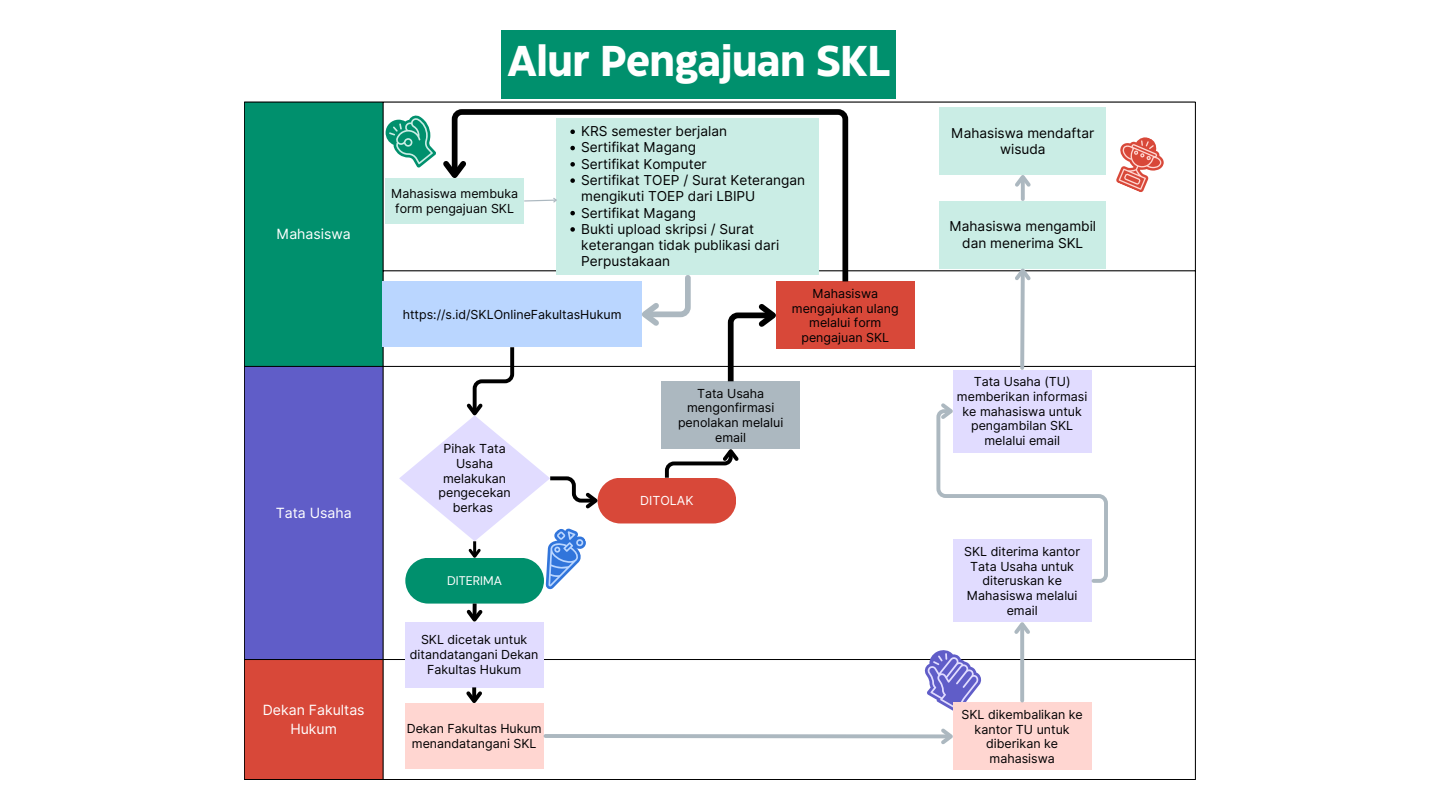
<style>
.page{position:relative;width:1440px;height:810px;background:#fff}
.page>*{position:absolute;margin:0;border:0;box-sizing:border-box;transform-origin:0 0}
.t1{font:700 43px "Eastman Grotesque";letter-spacing:-.01em;color:#fff}
.t2{font:14.1px/19.6px "Inter";color:#fff;text-align:center}
.t3{font:13.7px/16.3px "Inter";color:#000001}
.t4{font:12.5px/14.8px "Inter";color:#000001;text-align:center}
.t5{font:12.5px "DM Sans";color:#fff}
.t6{font:12.5px "Inter";color:#fff}
</style>
<div class="page">
<div style="left:244px;top:102px;width:139px;height:264px;background:#00906d"></div>
<div style="left:244px;top:366px;width:139px;height:294px;background:#605dc8"></div>
<div style="left:244px;top:659px;width:139px;height:121px;background:#d84839"></div>
<hr style="left:244px;top:102px;width:1px;height:677px;background:#000">
<hr style="left:383px;top:102px;width:1px;height:677px;background:#000">
<hr style="left:1195px;top:102px;width:1px;height:677px;background:#000">
<hr style="left:244px;top:102px;width:952px;height:1px;background:#000">
<hr style="left:383px;top:271px;width:813px;height:1px;background:#000">
<hr style="left:244px;top:366px;width:952px;height:1px;background:#000">
<hr style="left:244px;top:659px;width:952px;height:1px;background:#000">
<hr style="left:244px;top:779px;width:952px;height:1px;background:#000">
<div style="left:385px;top:178px;width:139px;height:46px;background:#caede5"></div>
<div style="left:598px;top:478px;width:138px;height:45px;background:#d84839;border-radius:23px"></div>
<div style="left:405px;top:622px;width:139px;height:65px;background:#e1dcff"></div>
<div style="left:383px;top:281px;width:259px;height:66px;background:#bad6ff"></div>
<div style="left:501px;top:30px;width:395px;height:69px;background:#00906d"></div>
<svg style="left:1116px;top:137px;width:48px;height:55px"></svg>
<svg style="left:924px;top:650px;width:58px;height:61px"></svg>
<svg style="left:642px;top:287px;width:49px;height:39px"></svg>
<div style="left:405px;top:558px;width:139px;height:46px;background:#00906d;border-radius:23px"></div>
<div style="left:405px;top:703px;width:139px;height:66px;background:#ffd6d1"></div>
<div style="left:953px;top:703px;width:139px;height:67px;background:#ffd6d1"></div>
<svg style="left:543px;top:728px;width:410px;height:16px"></svg>
<div style="left:953px;top:540px;width:139px;height:82px;background:#e1dcff"></div>
<div style="left:953px;top:370px;width:139px;height:82px;background:#e1dcff"></div>
<svg style="left:936px;top:403px;width:172px;height:180px"></svg>
<div style="left:939px;top:201px;width:167px;height:68px;background:#caede5"></div>
<div style="left:939px;top:107px;width:167px;height:68px;background:#caede5"></div>
<svg style="left:1021px;top:190px;width:4px;height:9px"></svg>
<svg style="left:1015px;top:175px;width:16px;height:15px"></svg>
<div style="left:661px;top:381px;width:139px;height:68px;background:#acb8c0"></div>
<div style="left:776px;top:281px;width:139px;height:68px;background:#d84839"></div>
<svg style="left:1020px;top:637px;width:4px;height:64px"></svg>
<svg style="left:1014px;top:622px;width:16px;height:15px"></svg>
<svg style="left:399px;top:347px;width:203px;height:244px"></svg>
<svg style="left:466px;top:606px;width:17px;height:16px"></svg>
<svg style="left:466px;top:688px;width:16px;height:15px"></svg>
<svg style="left:664px;top:449px;width:75px;height:33px"></svg>
<svg style="left:725px;top:304px;width:58px;height:78px"></svg>
<svg style="left:449px;top:109px;width:402px;height:178px"></svg>
<svg style="left:385px;top:115px;width:86px;height:70px"></svg>
<svg style="left:1011px;top:268px;width:23px;height:102px"></svg>
<p class="t2" style="left:277px;top:224px;width:76px">Mahasiswa</p>
<p class="t2" style="left:276px;top:503px;width:77px">Tata Usaha</p>
<p class="t2" style="left:263px;top:700px;width:103px">Dekan Fakultas<br>Hukum</p>
<p class="t1" style="left:507px;top:44px;width:384px">Alur Pengajuan SKL</p>
<p class="t4" style="left:391px;top:186px;width:129px">Mahasiswa membuka form pengajuan SKL</p>
<p class="t3" style="left:581px;top:123px;width:147px">KRS semester berjalan</p>
<p class="t3" style="left:581px;top:139px;width:116px">Sertifikat Magang</p>
<p class="t3" style="left:581px;top:156px;width:127px">Sertifikat Komputer</p>
<p class="t3" style="left:581px;top:172px;width:225px">Sertifikat TOEP / Surat Keterangan mengikuti TOEP dari LBIPU</p>
<p class="t3" style="left:581px;top:204px;width:116px">Sertifikat Magang</p>
<p class="t3" style="left:581px;top:221px;width:200px">Bukti upload skripsi / Surat keterangan tidak publikasi dari<br>Perpustakaan</p>
<p class="t4" style="left:403px;top:307px;width:220px">https://s.id/SKLOnlineFakultasHukum</p>
<p class="t4" style="left:439px;top:441px;width:74px">Pihak Tata<br>Usaha melakukan pengecekan berkas</p>
<p class="t4" style="left:792px;top:286px;width:108px">Mahasiswa mengajukan ulang melalui form pengajuan SKL</p>
<p class="t4" style="left:678px;top:386px;width:107px">Tata Usaha mengonfirmasi penolakan melalui email</p>
<p class="t6" style="left:640px;top:493px;width:55px">DITOLAK</p>
<p class="t5" style="left:447px;top:572px;width:56px">DITERIMA</p>
<p class="t4" style="left:410px;top:632px;width:130px">SKL dicetak untuk ditandatangani Dekan<br>Fakultas Hukum</p>
<p class="t4" style="left:407px;top:721px;width:136px">Dekan Fakultas Hukum menandatangani SKL</p>
<p class="t3" style="left:951px;top:125px;width:144px;text-align:center">Mahasiswa mendaftar wisuda</p>
<p class="t3" style="left:949px;top:218px;width:148px;text-align:center">Mahasiswa mengambil dan menerima SKL</p>
<p class="t4" style="left:957px;top:374px;width:132px">Tata Usaha (TU) memberikan informasi ke mahasiswa untuk pengambilan SKL melalui email</p>
<p class="t4" style="left:964px;top:544px;width:117px">SKL diterima kantor<br>Tata Usaha untuk diteruskan ke<br>Mahasiswa melalui email</p>
<p class="t4" style="left:961px;top:707px;width:123px">SKL dikembalikan ke kantor TU untuk diberikan ke mahasiswa</p>
</div>
